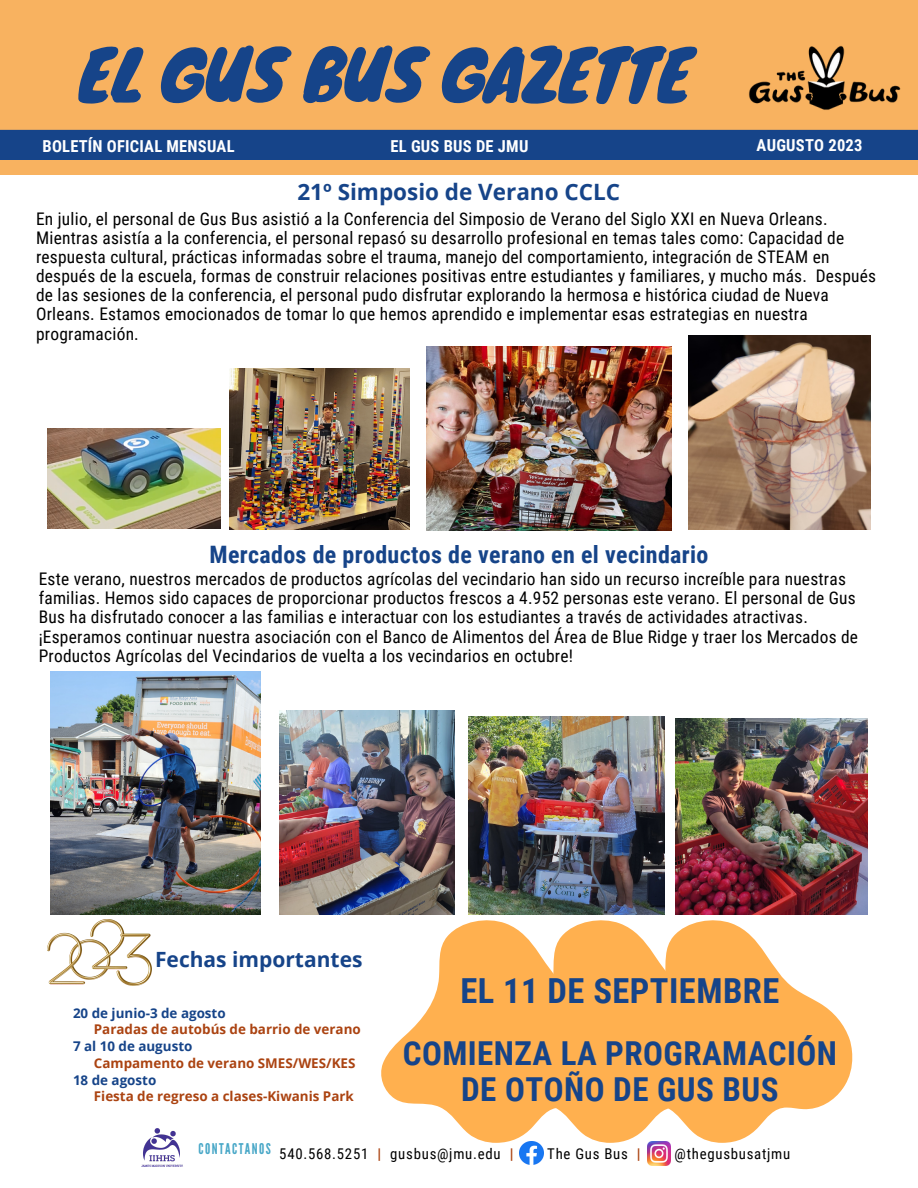
<style>
.page{position:relative;width:918px;height:1188px;background:#fff}
.page>*{position:absolute;margin:0;border:0;box-sizing:border-box;transform-origin:0 0}
.t1{font:67.5px "Knewave";letter-spacing:-.02em;color:#164489}
.t2{font:700 34.5px "Roboto Condensed";letter-spacing:.015em;color:#164489}
.t3{font:700 33px/36px "Roboto Condensed";letter-spacing:.015em;color:#164489;text-align:center}
.t4{font:700 24px "Roboto Condensed";letter-spacing:.015em;color:#164489}
.t5{font:700 22.5px "Open Sans";color:#164489}
.t6{font:700 21px "Open Sans";color:#164489}
.t7{font:17.4px/19.2px "Roboto Condensed";letter-spacing:.015em;color:#000}
.t8{font:700 16.5px "Roboto Condensed";letter-spacing:.015em;color:#fff}
.t9{font:14.85px "Roboto Condensed";letter-spacing:.05em;color:#000}
.t10{font:14.85px "League Gothic";letter-spacing:.1em;color:#48a7c7}
.t11{font:700 13.35px "Open Sans";color:#ab4311}
.t12{font:700 13.35px "Open Sans";color:#164489}
.s1{font-weight:700;color:#ab4311}
</style>
<div class="page">
<div style="left:0;top:0;width:918px;height:175px;background:#f8b260"></div>
<img style="left:731px;top:45px;width:187px;height:85px">
<div style="left:0;top:130px;width:918px;height:30px;background:#164489"></div>
<img style="left:141px;top:1128px;width:42px;height:39px">
<img style="left:47px;top:428px;width:173px;height:101px">
<img style="left:229px;top:369px;width:180px;height:160px">
<img style="left:689px;top:336px;width:182px;height:193px">
<img style="left:426px;top:346px;width:245px;height:185px">
<img style="left:676px;top:719px;width:191px;height:173px">
<img style="left:280px;top:710px;width:175px;height:205px">
<img style="left:468px;top:716px;width:197px;height:176px">
<img style="left:51px;top:671px;width:209px;height:243px">
<img style="left:48px;top:919px;width:103px;height:67px">
<svg style="left:349px;top:892px;width:115px;height:238px"></svg>
<svg style="left:464px;top:892px;width:112px;height:273px;fill:#ffb04f"></svg>
<svg style="left:576px;top:892px;width:292px;height:274px;fill:#ffb04f"></svg>
<p class="t1" style="left:78px;top:20px;width:616px">EL GUS BUS GAZETTE</p>
<p class="t8" style="left:43px;top:136px;width:193px">BOLETÍN OFICIAL MENSUAL</p>
<p class="t8" style="left:391px;top:136px;width:139px">EL GUS BUS DE JMU</p>
<p class="t8" style="left:757px;top:135px;width:107px">AUGUSTO 2023</p>
<p class="t5" style="left:297px;top:176px;width:324px">21º Simposio de Verano CCLC</p>
<p class="t7" style="left:36px;top:209px;width:842px">En julio, el personal de Gus Bus asistió a la Conferencia del Simposio de Verano del Siglo XXI en Nueva Orleans.<br>Mientras asistía a la conferencia, el personal repasó su desarrollo profesional en temas tales como: Capacidad de respuesta cultural, prácticas informadas sobre el trauma, manejo del comportamiento, integración de STEAM en después de la escuela, formas de construir relaciones positivas entre estudiantes y familiares, y mucho más. Después de las sesiones de la conferencia, el personal pudo disfrutar explorando la hermosa e histórica ciudad de Nueva Orleans. Estamos emocionados de tomar lo que hemos aprendido e implementar esas estrategias en nuestra programación.</p>
<p class="t4" style="left:209px;top:541px;width:500px">Mercados de productos de verano en el vecindario</p>
<p class="t7" style="left:39px;top:570px;width:821px">Este verano, nuestros mercados de productos agrícolas del vecindario han sido un recurso increíble para nuestras familias. Hemos sido capaces de proporcionar productos frescos a 4.952 personas este verano. El personal de Gus Bus ha disfrutado conocer a las familias e interactuar con los estudiantes a través de actividades atractivas. ¡Esperamos continuar nuestra asociación con el Banco de Alimentos del Área de Blue Ridge y traer los Mercados de Productos Agrícolas del Vecindarios de vuelta a los vecindarios en octubre!</p>
<p class="t6" style="left:155px;top:944px;width:209px">Fechas importantes</p>
<p class="t12" style="left:73px;top:1003px;width:154px">20 de junio-3 de agosto</p>
<p class="t11" style="left:94px;top:1020px;width:268px">Paradas de autobús de barrio de verano</p>
<p class="t12" style="left:73px;top:1037px;width:121px">7 al 10 de augusto</p>
<p class="t11" style="left:94px;top:1054px;width:263px">Campamento de verano SMES/WES/KES</p>
<p class="t12" style="left:73px;top:1070px;width:85px">18 de agosto</p>
<p class="t11" style="left:94px;top:1087px;width:261px">Fiesta de regreso a clases-Kiwanis Park</p>
<p class="t2" style="left:460px;top:971px;width:320px">EL 11 DE SEPTIEMBRE</p>
<p class="t3" style="left:403px;top:1036px;width:436px">COMIENZA LA PROGRAMACIÓN<br>DE OTOÑO DE GUS BUS</p>
<p class="t10" style="left:198px;top:1140px;width:74px">CONTACTANOS</p>
<p class="t9" style="left:279px;top:1145px;width:236px">540.568.5251 <span class="s1">|</span> gusbus@jmu.edu <span class="s1">|</span></p>
<p class="t9" style="left:547px;top:1145px;width:95px">The Gus Bus <span class="s1">|</span></p>
<p class="t9" style="left:675px;top:1145px;width:117px">@thegusbusatjmu</p>
</div>
